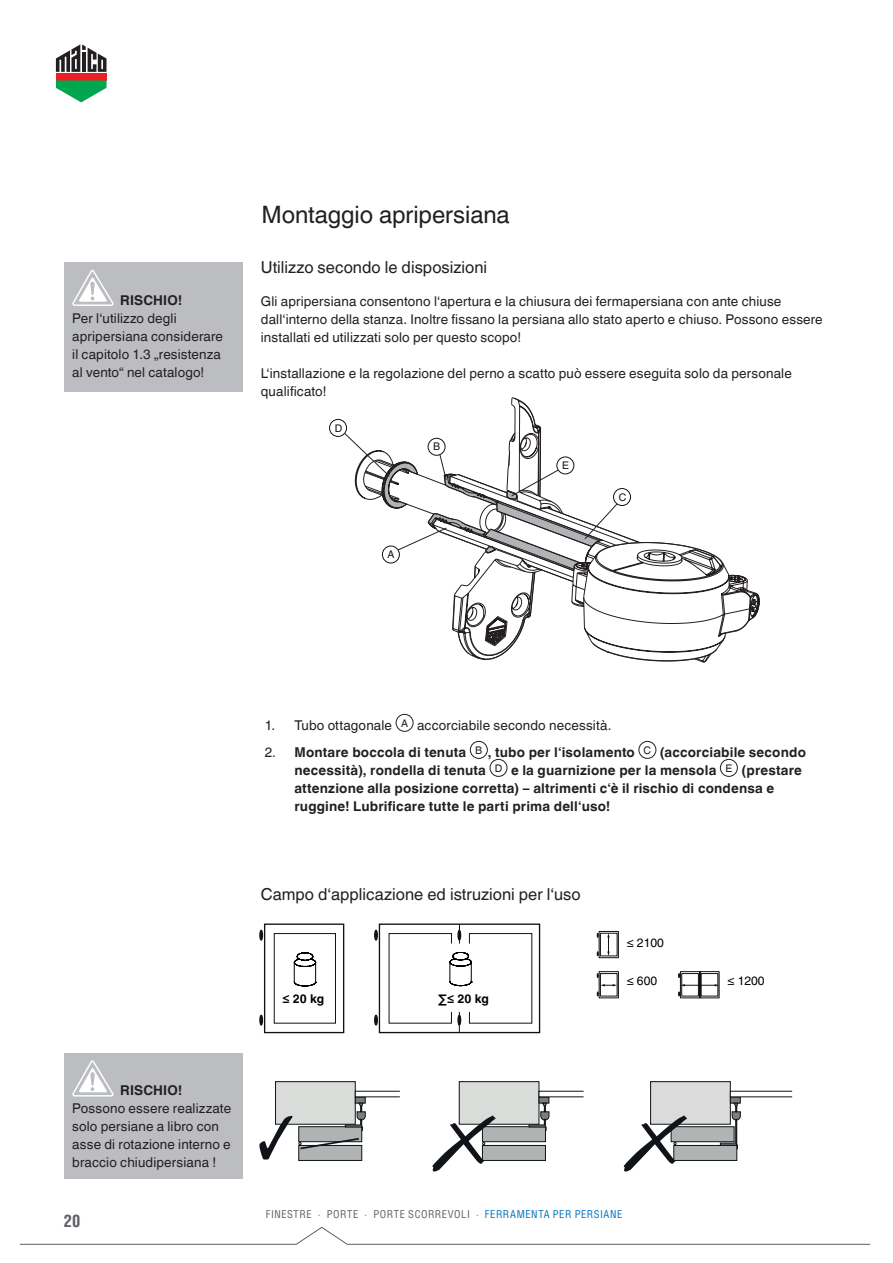
<style>
.page{position:relative;width:893px;height:1263px;background:#fff}
.page>*{position:absolute;margin:0;border:0;box-sizing:border-box;transform-origin:0 0}
.Headline{font:24px "Helvetica Linotype";letter-spacing:-.005em;color:#231f20}
.Subheadline{font:16.5px "Helvetica Linotype";color:#231f20}
.t1{font:700 condensed 16.5px "MACO Helvetica";color:#5f5f69}
.Bodytext{font:13.5px/18px "Helvetica Linotype";letter-spacing:.01em;color:#231f20}
.Bodytext_Einzug{font:700 13.5px/18px "Helvetica Linotype";letter-spacing:.01em;color:#231f20}
.Bodytext_Einzug-2{font:13.5px "Helvetica Linotype";letter-spacing:.01em;color:#231f20}
.Bodytext-2{font:700 13.5px "Helvetica Linotype";letter-spacing:.015em;color:#231f20}
.t2{font:12.15px "Helvetica Linotype";color:#000001}
.t3{font:700 12.15px "Helvetica Linotype";letter-spacing:-.01em;color:#000001}
.t4{font:condensed 10.5px "MACO Helvetica";letter-spacing:.055em;color:#5f5f69}
.t5{font:10.5px "Helvetica Linotype";color:#111416}
.Kreissymbol{font:10.5px "Helvetica Linotype";color:#231f20}
.s1{font-weight:400}
.s2{color:#0073bc}
</style>
<div class="page">
<svg style="left:19px;top:1226px;width:852px;height:19px"></svg>
<div style="left:56px;top:73px;width:50px;height:7px;background:#ee1d23"></div>
<svg style="left:56px;top:80px;width:50px;height:22px"></svg>
<svg style="left:56px;top:44px;width:50px;height:28px"></svg>
<div style="left:329px;top:419px;width:18px;height:18px;border:1px solid #111416;border-radius:50%"></div>
<svg style="left:344px;top:397px;width:415px;height:265px"></svg>
<div style="left:651px;top:1082px;width:79px;height:42px;background:#dadbda"></div>
<div style="left:650px;top:1081px;width:81px;height:43px;border:1px solid #101315"></div>
<svg style="left:730px;top:1097px;width:11px;height:5px"></svg>
<div style="left:459px;top:1082px;width:80px;height:42px;background:#dadcda"></div>
<div style="left:459px;top:1081px;width:80px;height:43px;border:1px solid #101315"></div>
<svg style="left:539px;top:1097px;width:10px;height:5px"></svg>
<svg style="left:539px;top:1091px;width:45px;height:6px"></svg>
<div style="left:276px;top:1082px;width:79px;height:42px;background:#dadcda"></div>
<div style="left:275px;top:1081px;width:81px;height:43px;border:1px solid #101315"></div>
<svg style="left:355px;top:1097px;width:10px;height:5px"></svg>
<svg style="left:355px;top:1091px;width:45px;height:6px"></svg>
<svg style="left:298px;top:1159px;width:64px;height:2px"></svg>
<svg style="left:432px;top:1102px;width:117px;height:69px"></svg>
<svg style="left:624px;top:1102px;width:117px;height:69px"></svg>
<svg style="left:259px;top:1102px;width:107px;height:57px"></svg>
<svg style="left:597px;top:931px;width:22px;height:67px"></svg>
<svg style="left:678px;top:971px;width:41px;height:27px"></svg>
<svg style="left:259px;top:923px;width:282px;height:110px"></svg>
<div style="left:396px;top:714px;width:17px;height:18px;border:1px solid #231f20;border-radius:50%"></div>
<div style="left:470px;top:741px;width:18px;height:18px;border:1px solid #231f20;border-radius:50%"></div>
<div style="left:638px;top:741px;width:18px;height:18px;border:1px solid #231f20;border-radius:50%"></div>
<div style="left:490px;top:759px;width:17px;height:18px;border:1px solid #231f20;border-radius:50%"></div>
<div style="left:720px;top:759px;width:18px;height:18px;border:1px solid #231f20;border-radius:50%"></div>
<div style="left:64px;top:1053px;width:178px;height:125px;background:#bcbdc0"></div>
<svg style="left:72px;top:1060px;width:42px;height:36px"></svg>
<div style="left:64px;top:262px;width:178px;height:130px;background:#bcbdc0"></div>
<svg style="left:72px;top:270px;width:42px;height:36px"></svg>
<p class="Bodytext-2" style="left:120px;top:292px;width:64px">RISCHIO!</p>
<p class="Bodytext" style="left:72px;top:309px;width:152px">Per l‘utilizzo degli apripersiana considerare il capitolo 1.3 „resistenza al vento“ nel catalogo!</p>
<p class="Headline" style="left:261px;top:201px;width:250px">Montaggio apripersiana</p>
<p class="Subheadline" style="left:261px;top:258px;width:228px">Utilizzo secondo le disposizioni</p>
<p class="Bodytext" style="left:261px;top:292px;width:563px">Gli apripersiana consentono l‘apertura e la chiusura dei fermapersiana con ante chiuse dall‘interno della stanza. Inoltre fissano la persiana allo stato aperto e chiuso. Possono essere installati ed utilizzati solo per questo scopo!</p>
<p class="Bodytext" style="left:261px;top:364px;width:532px">L‘installazione e la regolazione del perno a scatto può essere eseguita solo da personale qualificato!</p>
<p class="t5" style="left:335px;top:422px;width:9px">D</p>
<p class="t5" style="left:433px;top:441px;width:9px">B</p>
<p class="t5" style="left:388px;top:548px;width:9px">A</p>
<p class="t5" style="left:562px;top:459px;width:8px">E</p>
<p class="t5" style="left:619px;top:491px;width:9px">C</p>
<p class="Bodytext_Einzug-2" style="left:265px;top:718px;width:129px">1. Tubo ottagonale</p>
<p class="Kreissymbol" style="left:401px;top:717px;width:9px">A</p>
<p class="Bodytext_Einzug-2" style="left:417px;top:718px;width:196px">accorciabile secondo necessità.</p>
<p class="Bodytext_Einzug" style="left:265px;top:744px;width:203px"><span class="s1">2.</span> Montare boccola di tenuta</p>
<p class="Kreissymbol" style="left:475px;top:744px;width:9px">B</p>
<p class="Bodytext_Einzug" style="left:488px;top:744px;width:149px">, tubo per l‘isolamento</p>
<p class="Kreissymbol" style="left:644px;top:744px;width:9px">C</p>
<p class="Bodytext_Einzug" style="left:660px;top:744px;width:148px">(accorciabile secondo</p>
<p class="Bodytext_Einzug" style="left:294px;top:762px;width:193px">necessità), rondella di tenuta</p>
<p class="Kreissymbol" style="left:495px;top:762px;width:9px">D</p>
<p class="Bodytext_Einzug" style="left:511px;top:762px;width:207px">e la guarnizione per la mensola</p>
<p class="Kreissymbol" style="left:725px;top:762px;width:8px">E</p>
<p class="Bodytext_Einzug" style="left:294px;top:762px;width:509px;text-indent:447px">(prestare attenzione alla posizione corretta) – altrimenti c‘è il rischio di condensa e ruggine! Lubrificare tutte le parti prima dell‘uso!</p>
<p class="Subheadline" style="left:261px;top:884px;width:321px">Campo d‘applicazione ed istruzioni per l‘uso</p>
<p class="t3" style="left:283px;top:992px;width:43px">≤ 20 kg</p>
<p class="t3" style="left:438px;top:992px;width:53px">∑≤ 20 kg</p>
<p class="t2" style="left:627px;top:936px;width:39px">≤ 2100</p>
<p class="t2" style="left:627px;top:974px;width:32px">≤ 600</p>
<p class="t2" style="left:728px;top:974px;width:39px">≤ 1200</p>
<p class="Bodytext-2" style="left:120px;top:1083px;width:64px">RISCHIO!</p>
<p class="Bodytext" style="left:72px;top:1100px;width:160px">Possono essere realizzate solo persiane a libro con asse di rotazione interno e braccio chiudipersiana !</p>
<p class="t1" style="left:64px;top:1210px;width:18px">20</p>
<p class="t4" style="left:266px;top:1208px;width:358px">FINESTRE · PORTE · PORTE SCORREVOLI · <span class="s2">FERRAMENTA PER PERSIANE</span></p>
</div>
